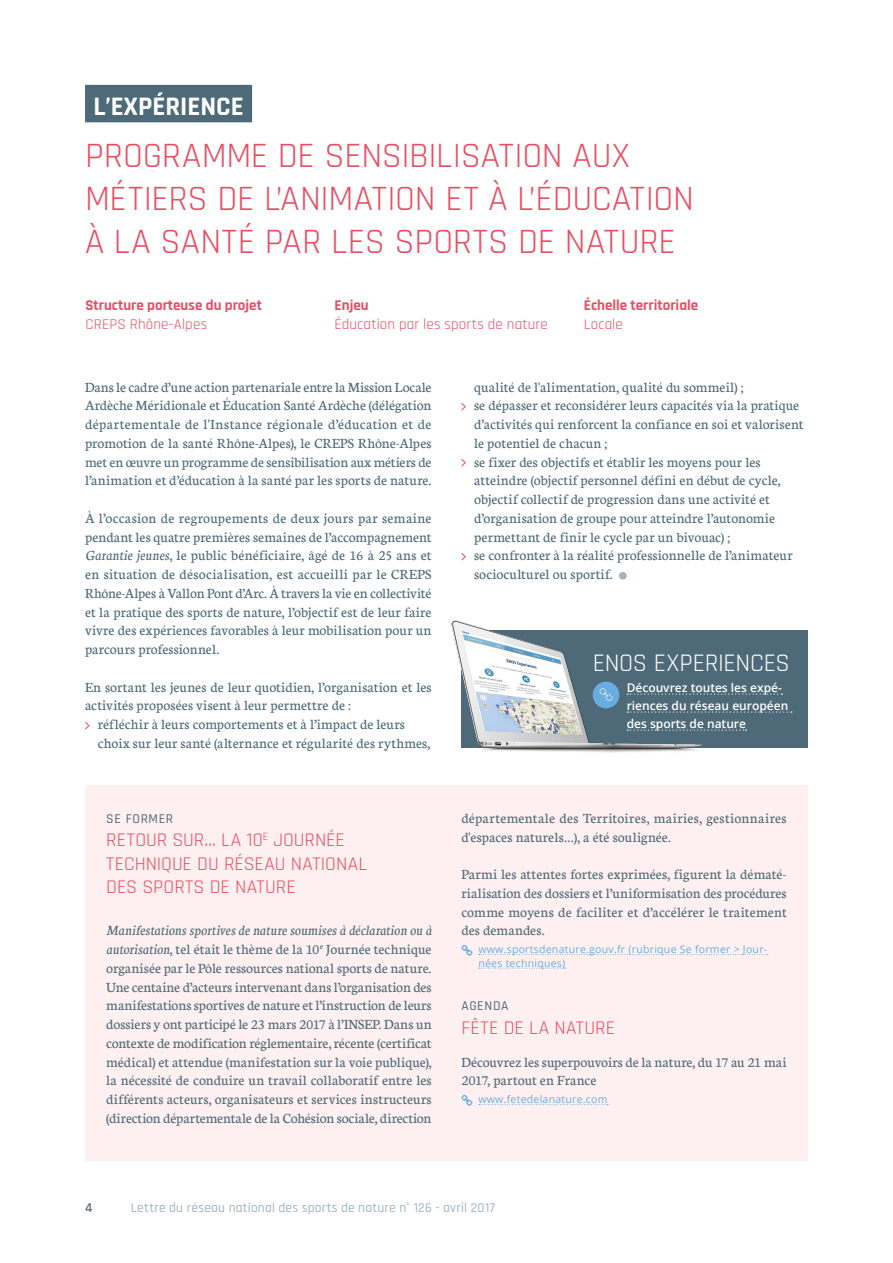
<style>
.page{position:relative;width:893px;height:1263px;background:#fff}
.page>*{position:absolute;margin:0;border:0;box-sizing:border-box;transform-origin:0 0}
.t1{font:36px/43.2px "Rajdhani";letter-spacing:-.005em;color:#ea4e63}
.t2{font:700 27px "Rajdhani";color:#fff}
.t3{font:25.5px "Rajdhani";letter-spacing:-.01em;color:#fff}
.t4{font:19.5px/23.4px "Rajdhani";color:#ea4e63}
.t5{font:15px/18.8px "Neuton";letter-spacing:.005em;color:#4e6a78;text-align:justify}
.t6{font:15px "Rajdhani";letter-spacing:.01em;color:#ea4e63}
.t7{font:700 15px "Rajdhani";color:#ea4e63}
.t8{font:500 13.5px "Rajdhani";letter-spacing:.02em;color:#a1b4c0}
.t9{font:500 13.5px "Rajdhani";letter-spacing:.05em;color:#4e6a78}
.t10{font:600 13.5px "Rajdhani";color:#4e6a78}
.t11{font:600 12px/18px "Open Sans";color:#fff}
.t12{font:10.5px/13.5px "Open Sans";letter-spacing:.025em;color:#69acdf}
.s1{font-style:italic}
</style>
<div class="page">
<div style="left:461px;top:631px;width:347px;height:117px;background:#4e6a78"></div>
<div style="left:85px;top:85px;width:167px;height:37px;background:#4e6a78"></div>
<div style="left:85px;top:785px;width:723px;height:375px;background:#fef0f0"></div>
<svg style="left:479px;top:954px;width:289px;height:1px"></svg>
<svg style="left:479px;top:968px;width:87px;height:1px"></svg>
<svg style="left:479px;top:1104px;width:129px;height:1px"></svg>
<svg style="left:708px;top:693px;width:74px;height:2px"></svg>
<svg style="left:708px;top:711px;width:84px;height:2px"></svg>
<svg style="left:708px;top:729px;width:38px;height:2px"></svg>
<img style="left:451px;top:620px;width:257px;height:133px">
<h2 class="t2" style="left:94px;top:89px;width:152px">L’EXPÉRIENCE</h2>
<h1 class="t1" style="left:85px;top:135px;width:610px">PROGRAMME DE SENSIBILISATION AUX<br>MÉTIERS DE L’ANIMATION ET À L’ÉDUCATION<br>À LA SANTÉ PAR LES SPORTS DE NATURE</h1>
<p class="t7" style="left:85px;top:296px;width:178px">Structure porteuse du projet</p>
<p class="t6" style="left:85px;top:315px;width:123px">CREPS Rhône-Alpes</p>
<p class="t7" style="left:335px;top:296px;width:35px">Enjeu</p>
<p class="t6" style="left:335px;top:315px;width:215px">Éducation par les sports de nature</p>
<p class="t7" style="left:584px;top:296px;width:116px">Échelle territoriale</p>
<p class="t6" style="left:584px;top:315px;width:41px">Locale</p>
<p class="t5" style="left:85px;top:377px;width:348px">Dans le cadre d’une action partenariale entre la Mission Locale Ardèche Méridionale et Éducation Santé Ardèche (délégation départementale de l'Instance régionale d’éducation et de promotion de la santé Rhône-Alpes), le CREPS Rhône-Alpes met en œuvre un programme de sensibilisation aux métiers de l’animation et d’éducation à la santé par les sports de nature.</p>
<p class="t5" style="left:85px;top:508px;width:348px">À l’occasion de regroupements de deux jours par semaine pendant les quatre premières semaines de l’accompagnement <span class="s1">Garantie jeunes</span>, le public bénéficiaire, âgé de 16 à 25 ans et en situation de désocialisation, est accueilli par le CREPS Rhône-Alpes à Vallon Pont d’Arc. À travers la vie en collectivité et la pratique des sports de nature, l’objectif est de leur faire vivre des expériences favorables à leur mobilisation pour un parcours professionnel.</p>
<p class="t5" style="left:85px;top:677px;width:348px">En sortant les jeunes de leur quotidien, l’organisation et les</p>
<p class="t5" style="left:85px;top:696px;width:268px">activités proposées visent à leur permettre de :</p>
<p class="t5" style="left:98px;top:714px;width:309px">réfléchir à leurs comportements et à l’impact de leurs</p>
<p class="t5" style="left:98px;top:733px;width:334px">choix sur leur santé (alternance et régularité des rythmes,</p>
<p class="t9" style="left:106px;top:811px;width:68px">SE FORMER</p>
<h3 class="t4" style="left:106px;top:829px;width:262px">RETOUR SUR… LA 10<sup>E</sup> JOURNÉE<br>TECHNIQUE DU RÉSEAU NATIONAL<br>DES SPORTS DE NATURE</h3>
<p class="t5" style="left:106px;top:921px;width:327px"><span class="s1">Manifestations sportives de nature soumises à déclaration ou à autorisation</span>, tel était le thème de la 10<sup>e</sup> Journée technique organisée par le Pôle ressources national sports de nature.<br>Une centaine d’acteurs intervenant dans l’organisation des manifestations sportives de nature et l’instruction de leurs dossiers y ont participé le 23 mars 2017 à l’INSEP. Dans un contexte de modification réglementaire, récente (certificat médical) et attendue (manifestation sur la voie publique), la nécessité de conduire un travail collaboratif entre les différents acteurs, organisateurs et services instructeurs (direction départementale de la Cohésion sociale, direction</p>
<p class="t5" style="left:474px;top:377px;width:331px;text-align:left">qualité de l'alimentation, qualité du sommeil) ;<br>se dépasser et reconsidérer leurs capacités via la pratique d’activités qui renforcent la confiance en soi et valorisent le potentiel de chacun ;<br>se fixer des objectifs et établir les moyens pour les atteindre (objectif personnel défini en début de cycle, objectif collectif de progression dans une activité et d’organisation de groupe pour atteindre l’autonomie permettant de finir le cycle par un bivouac) ;<br>se confronter à la réalité professionnelle de l’animateur socioculturel ou sportif.</p>
<h3 class="t3" style="left:593px;top:649px;width:199px">ENOS EXPERIENCES</h3>
<p class="t11" style="left:627px;top:678px;width:163px">Découvrez toutes les expé&shy;riences du réseau européen des sports de nature</p>
<p class="t5" style="left:461px;top:808px;width:327px">départementale des Territoires, mairies, gestionnaires d'espaces naturels…), a été soulignée.</p>
<p class="t5" style="left:461px;top:864px;width:327px">Parmi les attentes fortes exprimées, figurent la dématé&shy;rialisation des dossiers et l’uniformisation des procédures comme moyens de faciliter et d’accélérer le traitement des demandes.</p>
<p class="t12" style="left:478px;top:942px;width:290px">www.sportsdenature.gouv.fr (rubrique Se former &gt; Jour&shy;nées techniques)</p>
<p class="t9" style="left:461px;top:998px;width:49px">AGENDA</p>
<h3 class="t4" style="left:461px;top:1016px;width:155px">FÊTE DE LA NATURE</h3>
<p class="t5" style="left:461px;top:1052px;width:327px">Découvrez les superpouvoirs de la nature, du 17 au 21 mai<br>2017, partout en France</p>
<p class="t12" style="left:478px;top:1092px;width:131px">www.fetedelanature.com</p>
<p class="t10" style="left:85px;top:1199px;width:9px">4</p>
<p class="t8" style="left:131px;top:1199px;width:366px">Lettre du réseau national des sports de nature n° 126 - avril 2017</p>
</div>
